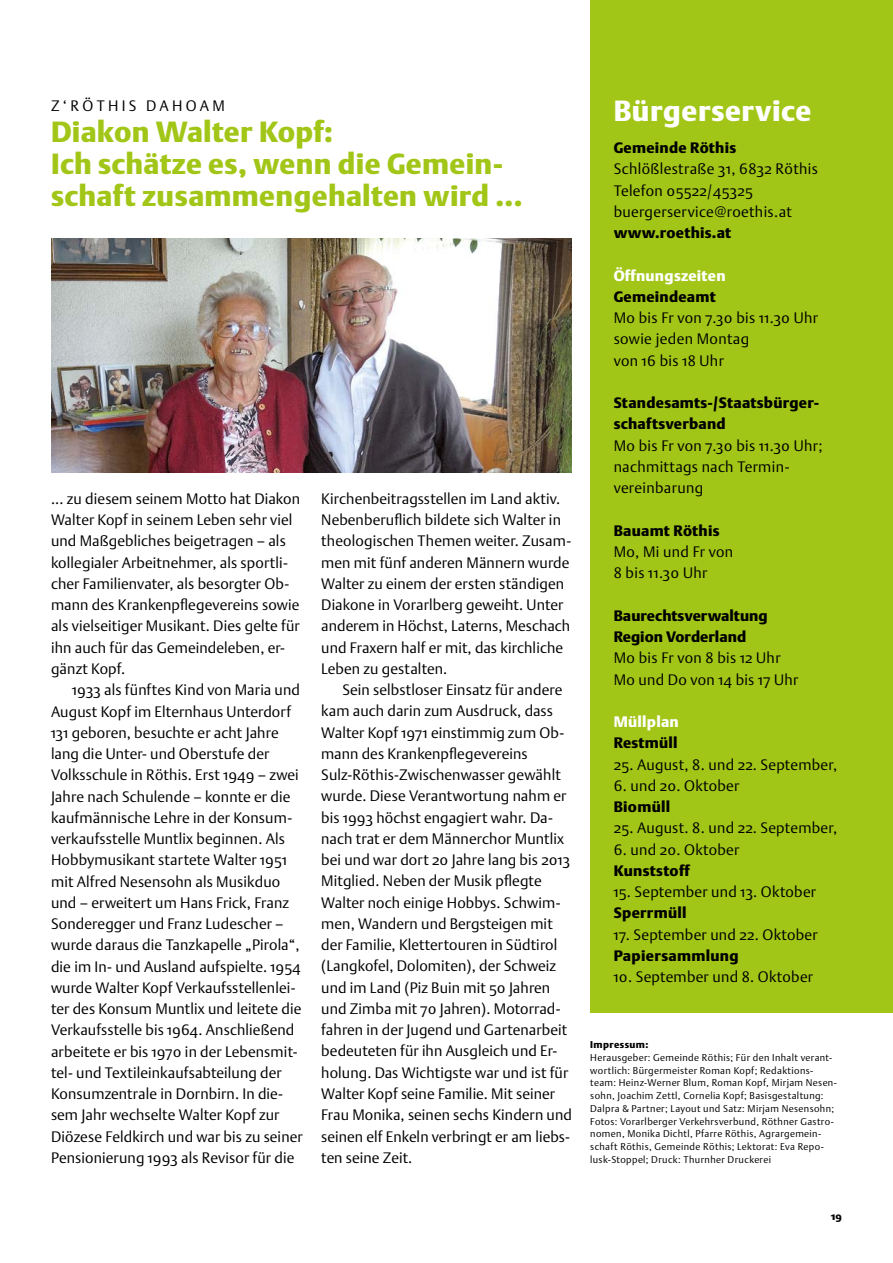
<style>
.page{position:relative;width:893px;height:1263px;background:#fff}
.page>*{position:absolute;margin:0;border:0;box-sizing:border-box;transform-origin:0 0}
.t1{font:900 28.8px/32px "DTL Argo ST";letter-spacing:.01em;color:#a2c617}
.t2{font:900 28.8px "DTL Argo ST";letter-spacing:.02em;color:#fff}
.t3{font:300 15px/21.3px "DTL Argo ST";letter-spacing:.01em;color:#000}
.t4{font:900 15px/21.3px "DTL Argo ST";letter-spacing:.015em;color:#000}
.t5{font:900 15px "DTL Argo ST";letter-spacing:.015em;color:#fff}
.t6{font:300 15px "DTL Argo ST";letter-spacing:.225em;color:#000}
.t7{font:900 10.5px "DTL Argo ST";color:#000}
.t8{font:300 9.75px/12.8px "DTL Argo ST";letter-spacing:.04em;color:#000}
.t9{font:900 9.75px "DTL Argo ST";letter-spacing:.04em;color:#000}
</style>
<div class="page">
<div style="left:590px;top:0;width:303px;height:1012px;background:#a2c617"></div>
<img style="left:51px;top:238px;width:521px;height:234px">
<p class="t6" style="left:51px;top:96px;width:175px">Z‘RÖTHIS DAHOAM</p>
<h1 class="t1" style="left:51px;top:116px;width:473px">Diakon Walter Kopf:<br>Ich schätze es, wenn die Gemein&shy;schaft zusammengehalten wird ...</h1>
<p class="t3" style="left:51px;top:488px;width:251px">... zu diesem seinem Motto hat Diakon Walter Kopf in seinem Leben sehr viel und Maßgebliches beigetragen – als kollegialer Arbeitnehmer, als sportli&shy;cher Familienvater, als besorgter Ob&shy;mann des Krankenpflegevereins sowie als vielseitiger Musikant. Dies gelte für ihn auch für das Gemeindeleben, er&shy;gänzt Kopf.</p>
<p class="t3" style="left:51px;top:679px;width:253px;text-indent:21px">1933 als fünftes Kind von Maria und August Kopf im Elternhaus Unterdorf 131 geboren, besuchte er acht Jahre lang die Unter- und Oberstufe der Volksschule in Röthis. Erst 1949 – zwei Jahre nach Schulende – konnte er die kaufmännische Lehre in der Konsum&shy;verkaufsstelle Muntlix beginnen. Als Hobbymusikant startete Walter 1951 mit Alfred Nesensohn als Musikduo und – erweitert um Hans Frick, Franz Sonderegger und Franz Ludescher – wurde daraus die Tanzkapelle „Pirola“, die im In- und Ausland aufspielte. 1954 wurde Walter Kopf Verkaufsstellenlei&shy;ter des Konsum Muntlix und leitete die Verkaufsstelle bis 1964. Anschließend arbeitete er bis 1970 in der Lebensmit&shy;tel- und Textileinkaufsabteilung der Konsumzentrale in Dornbirn. In die&shy;sem Jahr wechselte Walter Kopf zur Diözese Feldkirch und war bis zu seiner Pensionierung 1993 als Revisor für die</p>
<p class="t3" style="left:321px;top:488px;width:252px">Kirchenbeitragsstellen im Land aktiv.<br>Nebenberuflich bildete sich Walter in theologischen Themen weiter. Zusam&shy;men mit fünf anderen Männern wurde Walter zu einem der ersten ständigen Diakone in Vorarlberg geweiht. Unter anderem in Höchst, Laterns, Meschach und Fraxern half er mit, das kirchliche Leben zu gestalten.</p>
<p class="t3" style="left:321px;top:679px;width:252px;text-indent:21px">Sein selbstloser Einsatz für andere kam auch darin zum Ausdruck, dass Walter Kopf 1971 einstimmig zum Ob&shy;mann des Krankenpflegevereins Sulz-Röthis-Zwischenwasser gewählt wurde. Diese Verantwortung nahm er bis 1993 höchst engagiert wahr. Da&shy;nach trat er dem Männerchor Muntlix bei und war dort 20 Jahre lang bis 2013<br>Mitglied. Neben der Musik pflegte Walter noch einige Hobbys. Schwim&shy;men, Wandern und Bergsteigen mit der Familie, Klettertouren in Südtirol (Langkofel, Dolomiten), der Schweiz und im Land (Piz Buin mit 50 Jahren und Zimba mit 70 Jahren). Motorrad&shy;fahren in der Jugend und Gartenarbeit bedeuteten für ihn Ausgleich und Er&shy;holung. Das Wichtigste war und ist für Walter Kopf seine Familie. Mit seiner Frau Monika, seinen sechs Kindern und seinen elf Enkeln verbringt er am liebs&shy;ten seine Zeit.</p>
<h1 class="t2" style="left:614px;top:94px;width:199px">Bürgerservice</h1>
<p class="t4" style="left:614px;top:137px;width:124px">Gemeinde Röthis</p>
<p class="t3" style="left:614px;top:158px;width:206px">Schlößlestraße 31, 6832 Röthis<br>Telefon 05522/45325 buergerservice@roethis.at</p>
<p class="t4" style="left:614px;top:222px;width:119px">www.roethis.at</p>
<p class="t5" style="left:614px;top:266px;width:113px">Öffnungszeiten</p>
<p class="t4" style="left:614px;top:286px;width:104px">Gemeindeamt</p>
<p class="t3" style="left:614px;top:307px;width:206px">Mo bis Fr von 7.30 bis 11.30 Uhr sowie jeden Montag<br>von 16 bis 18 Uhr</p>
<p class="t4" style="left:614px;top:392px;width:207px">Standesamts-/Staatsbürger&shy;schaftsverband</p>
<p class="t3" style="left:614px;top:435px;width:210px">Mo bis Fr von 7.30 bis 11.30 Uhr; nachmittags nach Termin&shy;vereinbarung</p>
<p class="t4" style="left:614px;top:520px;width:107px">Bauamt Röthis</p>
<p class="t3" style="left:614px;top:541px;width:121px">Mo, Mi und Fr von<br>8 bis 11.30 Uhr</p>
<p class="t4" style="left:614px;top:605px;width:155px">Baurechtsverwaltung<br>Region Vorderland</p>
<p class="t3" style="left:614px;top:647px;width:186px">Mo bis Fr von 8 bis 12 Uhr<br>Mo und Do von 14 bis 17 Uhr</p>
<p class="t5" style="left:614px;top:713px;width:66px">Müllplan</p>
<p class="t4" style="left:614px;top:732px;width:65px">Restmüll</p>
<p class="t3" style="left:614px;top:753px;width:225px">25. August, 8. und 22. September,</p>
<p class="t3" style="left:614px;top:775px;width:127px">6. und 20. Oktober</p>
<p class="t4" style="left:614px;top:796px;width:58px">Biomüll</p>
<p class="t3" style="left:614px;top:817px;width:225px">25. August. 8. und 22. September,</p>
<p class="t3" style="left:614px;top:838px;width:127px">6. und 20. Oktober</p>
<p class="t4" style="left:614px;top:860px;width:78px">Kunststoff</p>
<p class="t3" style="left:614px;top:881px;width:204px">15. September und 13. Oktober</p>
<p class="t4" style="left:614px;top:902px;width:74px">Sperrmüll</p>
<p class="t3" style="left:614px;top:923px;width:205px">17. September und 22. Oktober</p>
<p class="t4" style="left:614px;top:945px;width:126px">Papiersammlung</p>
<p class="t3" style="left:614px;top:966px;width:201px">10. September und 8. Oktober</p>
<p class="t9" style="left:590px;top:1039px;width:60px">Impressum:</p>
<p class="t8" style="left:590px;top:1051px;width:248px">Herausgeber: Gemeinde Röthis; Für den Inhalt verant&shy;wortlich: Bürgermeister Roman Kopf; Redaktions&shy;team: Heinz-Werner Blum, Roman Kopf, Mirjam Nesen&shy;sohn, Joachim Zettl, Cornelia Kopf; Basisgestaltung:<br>Dalpra &amp; Partner; Layout und Satz: Mirjam Nesensohn; Fotos: Vorarlberger Verkehrsverbund, Röthner Gastro&shy;nomen, Monika Dichtl, Pfarre Röthis, Agrargemein&shy;schaft Röthis, Gemeinde Röthis; Lektorat: Eva Repo&shy;lusk-Stoppel; Druck: Thurnher Druckerei</p>
<p class="t7" style="left:831px;top:1210px;width:12px">19</p>
</div>
